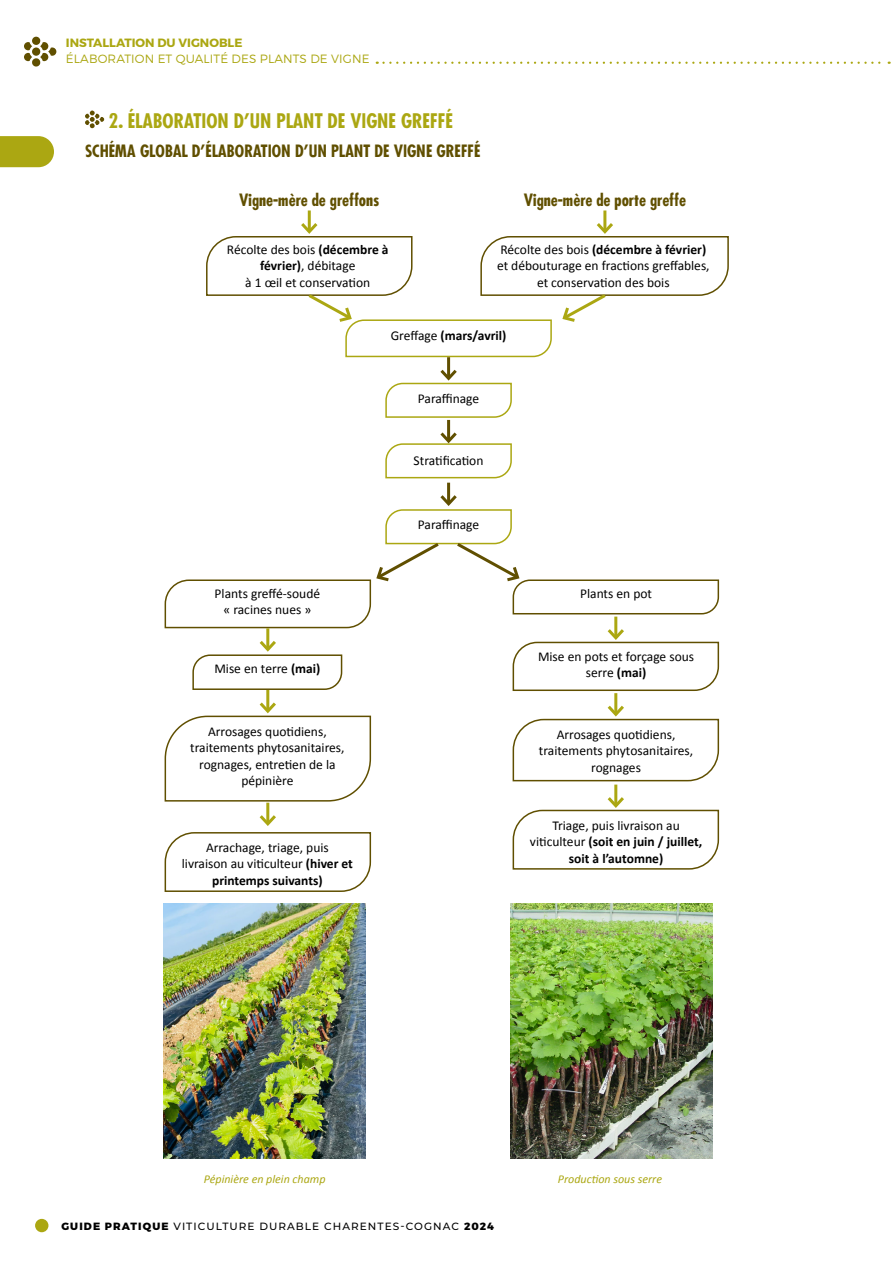
<style>
.page{position:relative;width:893px;height:1263px;background:#fff}
.page>*{position:absolute;margin:0;border:0;box-sizing:border-box;transform-origin:0 0}
.t1{font:700 condensed 19.5px "Futura";color:#aba712}
.t2{font:700 condensed 16.5px "Futura";color:#604f00}
.t3{font:13.5px/16.5px "Calibri";color:#000;text-align:center}
.t4{font:700 13.5px/16.5px "Calibri";color:#000;text-align:center}
.t5{font:italic 12px "Calibri";color:#aba712}
.t6{font:300 12px "Montserrat";letter-spacing:.01em;color:#aba712}
.t7{font:700 12px "Montserrat";color:#aba712}
.t8{font:500 10.5px "Montserrat";letter-spacing:.1em;color:#000}
.s1{font-weight:700}
.s2{font-weight:400}
.s3{font-weight:800}
</style>
<div class="page">
<div style="left:35px;top:1219px;width:13px;height:13px;background:#aba712;border-radius:50%"></div>
<div style="left:32px;top:36px;width:9px;height:9px;background:#604f00;border-radius:4px"></div>
<svg style="left:24px;top:42px;width:32px;height:25px"></svg>
<svg style="left:0;top:136px;width:54px;height:31px;background:#b0ac21"></svg>
<svg style="left:377px;top:62px;width:513px;height:2px"></svg>
<svg style="left:85px;top:110px;width:19px;height:19px"></svg>
<img style="left:164px;top:904px;width:202px;height:255px">
<img style="left:510px;top:904px;width:202px;height:255px">
<hr style="left:308px;top:210px;width:3px;height:22px;background:#aba712">
<hr style="left:447px;top:357px;width:3px;height:21px;background:#604f00">
<svg style="left:385px;top:366px;width:127px;height:52px"></svg>
<hr style="left:447px;top:420px;width:3px;height:21px;background:#604f00">
<svg style="left:385px;top:429px;width:127px;height:50px"></svg>
<hr style="left:266px;top:690px;width:3px;height:21px;background:#aba712">
<svg style="left:164px;top:699px;width:208px;height:103px"></svg>
<hr style="left:614px;top:693px;width:3px;height:21px;background:#aba712">
<svg style="left:512px;top:702px;width:208px;height:80px"></svg>
<hr style="left:447px;top:483px;width:3px;height:21px;background:#604f00">
<hr style="left:266px;top:803px;width:3px;height:21px;background:#aba712">
<svg style="left:164px;top:812px;width:208px;height:80px"></svg>
<hr style="left:614px;top:784px;width:3px;height:22px;background:#aba712">
<svg style="left:512px;top:794px;width:208px;height:76px"></svg>
<svg style="left:164px;top:492px;width:556px;height:200px"></svg>
<hr style="left:603px;top:210px;width:3px;height:22px;background:#aba712">
<svg style="left:206px;top:220px;width:523px;height:138px"></svg>
<p class="t7" style="left:66px;top:35px;width:178px">INSTALLATION DU VIGNOBLE</p>
<p class="t6" style="left:66px;top:52px;width:305px">ÉLABORATION ET QUALITÉ DES PLANTS DE VIGNE</p>
<h1 class="t1" style="left:109px;top:108px;width:346px">2. ÉLABORATION D’UN PLANT DE VIGNE GREFFÉ</h1>
<p class="t2" style="left:85px;top:140px;width:397px">SCHÉMA GLOBAL D’ÉLABORATION D’UN PLANT DE VIGNE GREFFÉ</p>
<p class="t2" style="left:239px;top:189px;width:142px">Vigne-mère de greffons</p>
<p class="t2" style="left:524px;top:189px;width:164px">Vigne-mère de porte greffe</p>
<p class="t3" style="left:227px;top:241px;width:163px">Récolte des bois <span class="s1">(décembre à février)</span>, débitage<br>à 1 œil et conservation</p>
<p class="t3" style="left:497px;top:240px;width:214px">Récolte des bois <span class="s1">(décembre à février) </span>et débouturage en fractions greffables, et conservation des bois</p>
<p class="t4" style="left:391px;top:327px;width:117px"><span class="s2">Greffage</span> (mars/avril)</p>
<p class="t3" style="left:418px;top:389px;width:63px">Paraffinage</p>
<p class="t3" style="left:414px;top:452px;width:71px">Stratification</p>
<p class="t3" style="left:418px;top:516px;width:63px">Paraffinage</p>
<p class="t3" style="left:215px;top:584px;width:107px">Plants greffé-soudé « racines nues »</p>
<p class="t3" style="left:580px;top:584px;width:73px">Plants en pot</p>
<p class="t3" style="left:214px;top:660px;width:108px">Mise en terre <span class="s1">(mai)</span></p>
<p class="t3" style="left:538px;top:647px;width:158px">Mise en pots et forçage sous serre <span class="s1">(mai)</span></p>
<p class="t3" style="left:190px;top:722px;width:156px">Arrosages quotidiens, traitements phytosanitaires, rognages, entretien de la pépinière</p>
<p class="t3" style="left:539px;top:726px;width:156px">Arrosages quotidiens, traitements phytosanitaires, rognages</p>
<p class="t3" style="left:182px;top:838px;width:173px">Arrachage, triage, puis livraison au viticulteur <span class="s1">(hiver et printemps suivants)</span></p>
<p class="t4" style="left:530px;top:816px;width:174px"><span class="s2">Triage, puis livraison au viticulteur</span> (soit en juin / juillet, soit à l’automne)</p>
<p class="t5" style="left:204px;top:1170px;width:123px">Pépinière en plein champ</p>
<p class="t5" style="left:558px;top:1170px;width:106px">Production sous serre</p>
<p class="t8" style="left:61px;top:1219px;width:434px"><span class="s3">GUIDE PRATIQUE</span> VITICULTURE DURABLE CHARENTES-COGNAC <span class="s3">2024</span></p>
</div>
